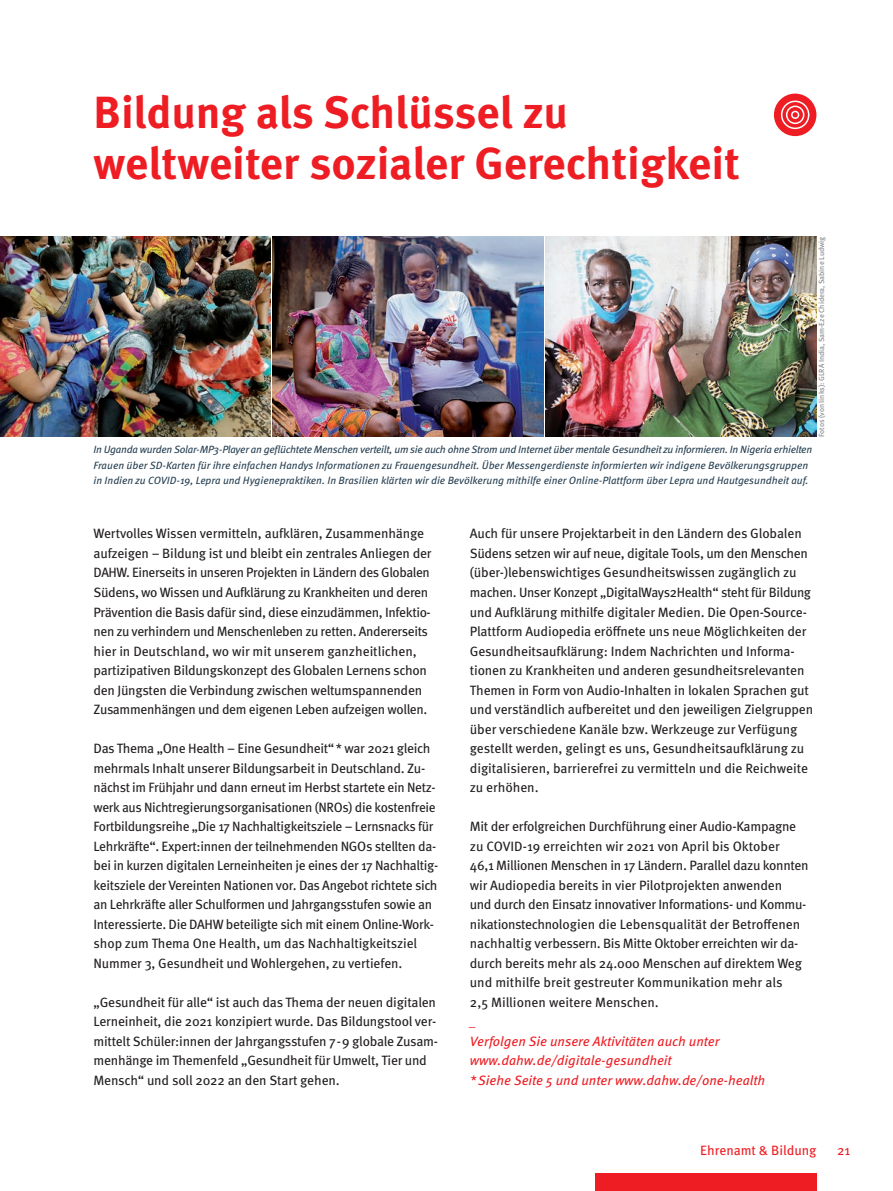
<style>
.page{position:relative;width:893px;height:1191px;background:#fff}
.page>*{position:absolute;margin:0;border:0;box-sizing:border-box;transform-origin:0 0}
.t1{font:700 45px/51px "Meta OT";color:#ee1d23}
.t2{font:13.5px/19.5px "Meta OT";letter-spacing:-.02em;color:#231f20}
.t3{font:italic 13.5px/19.5px "Meta OT";color:#ee1d23}
.t4{font:13.5px "Meta OT";letter-spacing:-.005em;color:#ee1d23}
.t5{font:italic 10.5px/15.8px "Meta OT";letter-spacing:-.005em;color:#263f51}
.t6{font:7.5px "Meta OT";letter-spacing:-.005em;color:#808285}
</style>
<div class="page">
<div style="left:595px;top:1174px;width:221px;height:17px;background:#ee1d23"></div>
<div style="left:774px;top:94px;width:42px;height:42px;background:#ee1d23;border-radius:50%"></div>
<svg style="left:781px;top:101px;width:28px;height:28px"></svg>
<img style="left:273px;top:236px;width:271px;height:200px">
<img style="left:0;top:236px;width:271px;height:200px">
<img style="left:546px;top:236px;width:270px;height:200px">
<h1 class="t1" style="left:94px;top:88px;width:648px">Bildung als Schlüssel zu weltweiter sozialer Gerechtigkeit</h1>
<p class="t6" style="left:817px;top:437px;width:202px;rotate:-90deg">Fotos (von links): GLRA India, Sam-Eze Chidera, Sabine Ludwig</p>
<p class="t5" style="left:94px;top:441px;width:720px">In Uganda wurden Solar-MP3-Player an geflüchtete Menschen verteilt, um sie auch ohne Strom und Internet über mentale Gesundheit zu informieren. In Nigeria erhielten<br>Frauen über SD-Karten für ihre einfachen Handys Informationen zu Frauengesundheit. Über Messengerdienste informierten wir indigene Bevölkerungsgruppen in Indien zu COVID-19, Lepra und Hygienepraktiken. In Brasilien klärten wir die Bevölkerung mithilfe einer Online-Plattform über Lepra und Hautgesundheit auf.</p>
<p class="t2" style="left:94px;top:524px;width:340px">Wertvolles Wissen vermitteln, aufklären, Zusammenhänge aufzeigen – Bildung ist und bleibt ein zentrales Anliegen der DAHW. Einerseits in unseren Projekten in Ländern des Globalen Südens, wo Wissen und Aufklärung zu Krankheiten und deren Prävention die Basis dafür sind, diese einzudämmen, Infektio&shy;nen zu verhindern und Menschenleben zu retten. Andererseits hier in Deutschland, wo wir mit unserem ganzheitlichen, partizipativen Bildungskonzept des Globalen Lernens schon den Jüngsten die Verbindung zwischen weltumspannenden Zusammenhängen und dem eigenen Leben aufzeigen wollen.</p>
<p class="t2" style="left:94px;top:739px;width:346px">Das Thema „One Health – Eine Gesundheit“ * war 2021 gleich mehrmals Inhalt unserer Bildungsarbeit in Deutschland. Zu&shy;nächst im Frühjahr und dann erneut im Herbst startete ein Netz&shy;werk aus Nichtregierungsorganisationen (NROs) die kostenfreie Fortbildungsreihe „Die 17 Nachhaltigkeitsziele – Lernsnacks für Lehrkräfte“. Expert:innen der teilnehmenden NGOs stellten da&shy;bei in kurzen digitalen Lerneinheiten je eines der 17 Nachhaltig&shy;keitsziele der Vereinten Nationen vor. Das Angebot richtete sich an Lehrkräfte aller Schulformen und Jahrgangsstufen sowie an Interessierte. Die DAHW beteiligte sich mit einem Online-Work&shy;shop zum Thema One Health, um das Nachhaltigkeitsziel Nummer 3, Gesundheit und Wohlergehen, zu vertiefen.</p>
<p class="t2" style="left:94px;top:992px;width:346px">„Gesundheit für alle“ ist auch das Thema der neuen digitalen Lerneinheit, die 2021 konzipiert wurde. Das Bildungstool ver&shy;mittelt Schüler:innen der Jahrgangsstufen 7-9 globale Zusam&shy;menhänge im Themenfeld „Gesundheit für Umwelt, Tier und Mensch“ und soll 2022 an den Start gehen.</p>
<p class="t2" style="left:470px;top:524px;width:345px">Auch für unsere Projektarbeit in den Ländern des Globalen Südens setzen wir auf neue, digitale Tools, um den Menschen (über-)lebenswichtiges Gesundheitswissen zugänglich zu machen. Unser Konzept „DigitalWays2Health“ steht für Bildung und Aufklärung mithilfe digitaler Medien. Die Open-Source-Plattform Audiopedia eröffnete uns neue Möglichkeiten der Gesundheitsaufklärung: Indem Nachrichten und Informa&shy;tionen zu Krankheiten und anderen gesundheitsrelevanten Themen in Form von Audio-Inhalten in lokalen Sprachen gut und verständlich aufbereitet und den jeweiligen Zielgruppen über verschiedene Kanäle bzw. Werkzeuge zur Verfügung gestellt werden, gelingt es uns, Gesundheitsaufklärung zu digitalisieren, barrierefrei zu vermitteln und die Reichweite zu erhöhen.</p>
<p class="t2" style="left:470px;top:817px;width:340px">Mit der erfolgreichen Durchführung einer Audio-Kampagne zu COVID-19 erreichten wir 2021 von April bis Oktober<br>46,1 Millionen Menschen in 17 Ländern. Parallel dazu konnten wir Audiopedia bereits in vier Pilotprojekten anwenden<br>und durch den Einsatz innovativer Informations- und Kommu - nikationstechnologien die Lebensqualität der Betroffenen nachhaltig verbessern. Bis Mitte Oktober erreichten wir da&shy;durch bereits mehr als 24.000 Menschen auf direktem Weg und mithilfe breit gestreuter Kommunikation mehr als<br>2,5 Millionen weitere Menschen.</p>
<p class="t3" style="left:470px;top:1012px;width:297px">_<br>Verfolgen Sie unsere Aktivitäten auch unter www.dahw.de/digitale-gesundheit<br>* Siehe Seite 5 und unter www.dahw.de/one-health</p>
<p class="t4" style="left:700px;top:1141px;width:118px">Ehrenamt &amp; Bildung</p>
<p class="t4" style="left:837px;top:1141px;width:15px">21</p>
</div>
